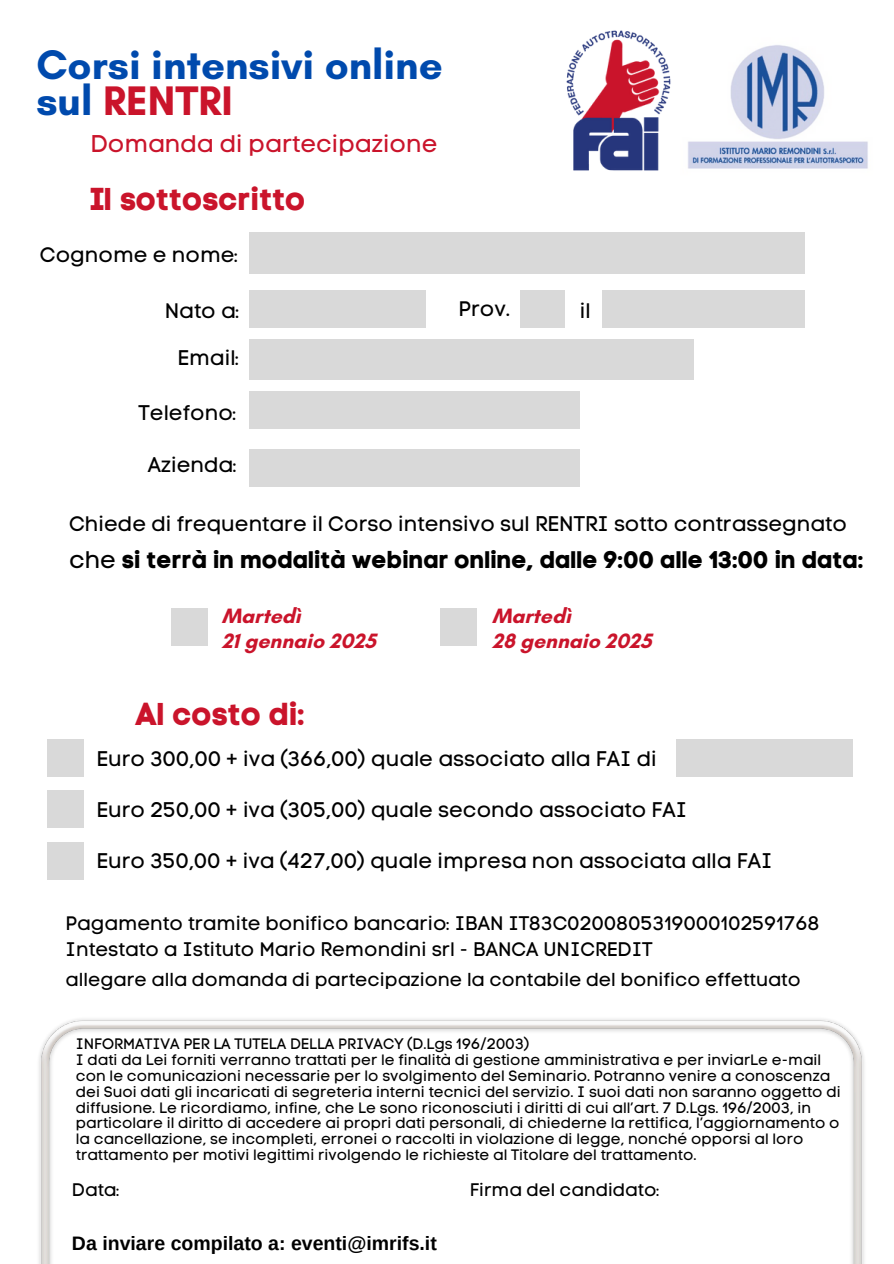
<style>
.page{position:relative;width:894px;height:1264px;background:#fff}
.page>*{position:absolute;margin:0;border:0;box-sizing:border-box;transform-origin:0 0}
.t1{font:700 42px/36px "Glacial Indifference";color:#004aad}
.t2{font:31.5px "Code Pro Bold LC";color:#ca142b}
.t3{font:24px "Code Pro Bold LC";color:#000}
.t4{font:24px "Code Pro Normal LC";color:#ca142b}
.t5{font:700 21.15px/25.2px "Glacial Indifference";color:#ca142b}
.t6{font:21px "Code Pro Normal LC";color:#000}
.t7{font:19.5px/25.8px "Code Pro Normal LC";color:#000}
.t8{font:700 19.5px "Arimo";color:#000}
.t9{font:18.75px "Code Pro Normal LC";color:#000}
.t10{font:18px "Code Pro Normal LC";color:#000}
.t11{font:15px/15.8px "Code Pro Normal LC";color:#000}
.s1{color:#ca142b}
.s2{font-family:"Code Pro Normal LC"}
</style>
<div class="page">
<div style="left:249px;top:232px;width:555px;height:42px;background:#d9d9d9"></div>
<div style="left:520px;top:290px;width:44px;height:38px;background:#d9d9d9"></div>
<div style="left:602px;top:290px;width:202px;height:38px;background:#d9d9d9"></div>
<div style="left:249px;top:449px;width:330px;height:38px;background:#d9d9d9"></div>
<img style="left:566px;top:30px;width:105px;height:141px">
<img style="left:688px;top:45px;width:180px;height:124px">
<div style="left:249px;top:391px;width:330px;height:37px;background:#d9d9d9"></div>
<div style="left:249px;top:339px;width:444px;height:41px;background:#d9d9d9"></div>
<div style="left:249px;top:290px;width:176px;height:38px;background:#d9d9d9"></div>
<img style="left:39px;top:1019px;width:825px;height:244px">
<div style="left:48px;top:738px;width:36px;height:38px;background:#d9d9d9"></div>
<div style="left:48px;top:790px;width:36px;height:38px;background:#d9d9d9"></div>
<div style="left:675px;top:738px;width:177px;height:38px;background:#d9d9d9"></div>
<div style="left:48px;top:842px;width:36px;height:37px;background:#d9d9d9"></div>
<div style="left:171px;top:608px;width:36px;height:38px;background:#d9d9d9"></div>
<div style="left:440px;top:608px;width:36px;height:38px;background:#d9d9d9"></div>
<h4 class="t1" style="left:36px;top:46px;width:408px">Corsi intensivi online sul <span class="s1">RENTRI</span></h4>
<h3 class="t4" style="left:90px;top:129px;width:348px">Domanda di partecipazione</h3>
<p class="t2" style="left:89px;top:180px;width:218px">Il sottoscritto</p>
<p class="t6" style="left:40px;top:242px;width:200px">Cognome e nome:</p>
<h5 class="t6" style="left:165px;top:298px;width:76px">Nato a:</h5>
<h5 class="t6" style="left:458px;top:296px;width:53px">Prov.</h5>
<h5 class="t6" style="left:177px;top:345px;width:63px">Email:</h5>
<h5 class="t6" style="left:138px;top:400px;width:99px">Telefono:</h5>
<h2 class="t6" style="left:148px;top:452px;width:90px">Azienda:</h2>
<h1 class="t6" style="left:579px;top:298px;width:12px">il</h1>
<h5 class="t6" style="left:69px;top:510px;width:779px">Chiede di frequentare il Corso intensivo sul RENTRI sotto contrassegnato</h5>
<h5 class="t3" style="left:69px;top:545px;width:796px"><span class="s2">che</span> si terrà in modalità webinar online, dalle 9:00 alle 13:00 in data:</h5>
<h2 class="t5" style="left:222px;top:603px;width:155px">Martedì<br>21 gennaio 2025</h2>
<h5 class="t5" style="left:492px;top:603px;width:161px">Martedì<br>28 gennaio 2025</h5>
<h6 class="t2" style="left:135px;top:695px;width:172px">Al costo di:</h6>
<p class="t6" style="left:96px;top:745px;width:561px">Euro 300,00 + iva (366,00) quale associato alla FAI di</p>
<p class="t6" style="left:96px;top:796px;width:591px">Euro 250,00 + iva (305,00) quale secondo associato FAI</p>
<p class="t6" style="left:96px;top:848px;width:677px">Euro 350,00 + iva (427,00) quale impresa non associata alla FAI</p>
<p class="t7" style="left:66px;top:910px;width:755px">Pagamento tramite bonifico bancario: IBAN IT83C0200805319000102591768<br>Intestato a Istituto Mario Remondini srl - BANCA UNICREDIT</p>
<p class="t9" style="left:66px;top:967px;width:736px">allegare alla domanda di partecipazione la contabile del bonifico effettuato</p>
<h5 class="t11" style="left:76px;top:1036px;width:455px">INFORMATIVA PER LA TUTELA DELLA PRIVACY (D.Lgs 196/2003)</h5>
<h5 class="t11" style="left:76px;top:1052px;width:766px">I dati da Lei forniti verranno trattati per le finalità di gestione amministrativa e per inviarLe e-mail con le comunicazioni necessarie per lo svolgimento del Seminario. Potranno venire a conoscenza dei Suoi dati gli incaricati di segreteria interni tecnici del servizio. I suoi dati non saranno oggetto di diffusione. Le ricordiamo, infine, che Le sono riconosciuti i diritti di cui all’art. 7 D.Lgs. 196/2003, in particolare il diritto di accedere ai propri dati personali, di chiederne la rettifica, l’aggiornamento o la cancellazione, se incompleti, erronei o raccolti in violazione di legge, nonché opporsi al loro trattamento per motivi legittimi rivolgendo le richieste al Titolare del trattamento.</h5>
<h3 class="t10" style="left:72px;top:1179px;width:49px">Data:</h3>
<h4 class="t10" style="left:469px;top:1179px;width:191px">Firma del candidato:</h4>
<h5 class="t8" style="left:72px;top:1232px;width:366px">Da inviare compilato a: eventi@imrifs.it</h5>
</div>
